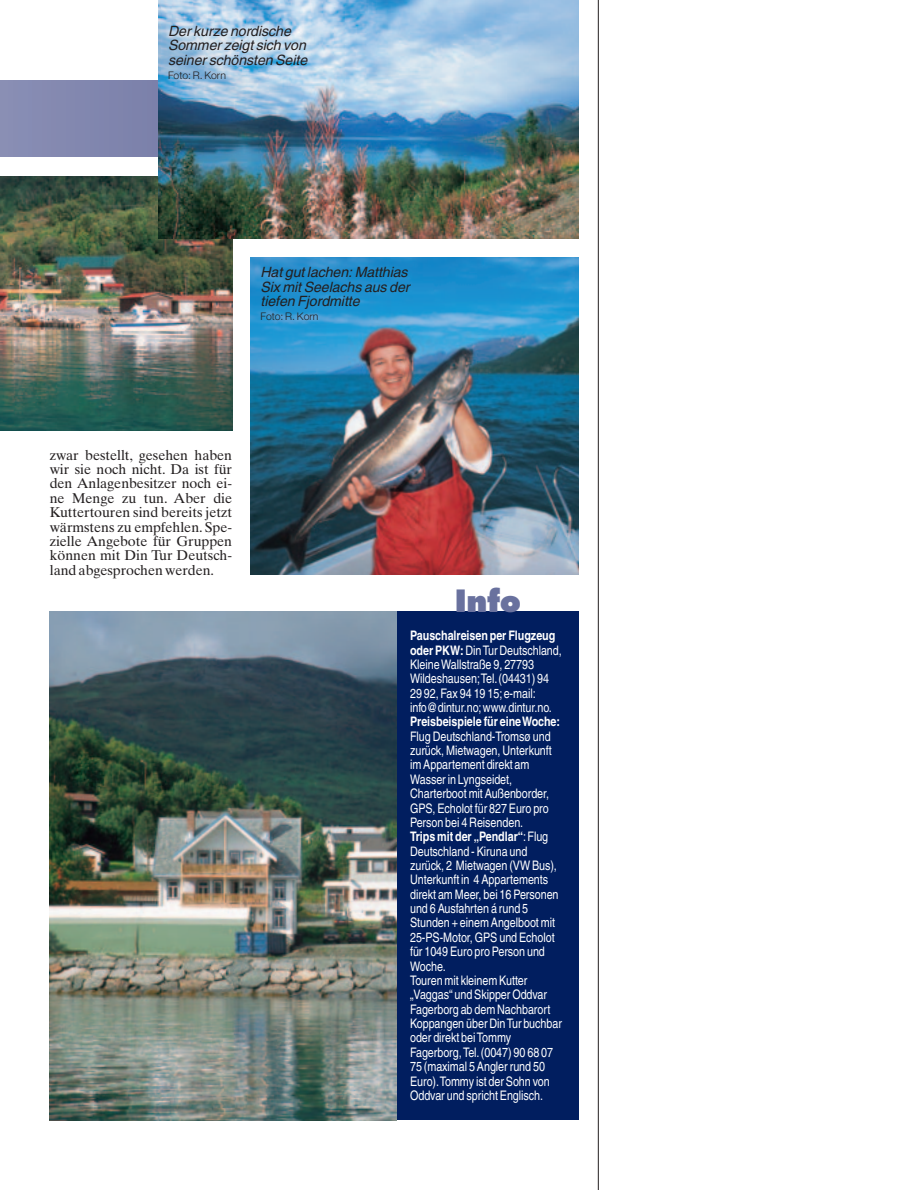
<style>
.page{position:relative;width:914px;height:1190px;background:#fff}
.page>*{position:absolute;margin:0;border:0;box-sizing:border-box;transform-origin:0 0}
.t1{font:800 29.85px "Futura";color:#69719e}
.t2{font:14.1px/14.4px "Times Ten";letter-spacing:-.005em;color:#231f20;text-align:justify}
.t3{font:italic 14.1px/14.4px "Helvetica";letter-spacing:-.005em;color:#231f20}
.t4{font:condensed 13.2px/14.4px "Helvetica";letter-spacing:-.005em;color:#fff}
.t5{font:700 condensed 13.2px "Helvetica";letter-spacing:-.005em;color:#fff}
.t6{font:300 10.5px "Helvetica Neue";letter-spacing:-.005em;color:#231f20}
.s1{font-weight:700}
</style>
<div class="page">
<div style="left:1px;top:80px;width:577px;height:77px;background:#8287af"></div>
<div style="left:396px;top:611px;width:182px;height:509px;background:#011e5f"></div>
<img style="left:49px;top:611px;width:347px;height:509px">
<img style="left:1px;top:176px;width:231px;height:255px">
<img style="left:251px;top:257px;width:327px;height:317px">
<img style="left:158px;top:0;width:420px;height:238px">
<hr style="left:598px;top:0;width:1px;height:1190px;background:#231f20">
<p class="t3" style="left:168px;top:25px;width:141px">Der kurze nordische<br>Sommer zeigt sich von seiner schönsten Seite</p>
<p class="t6" style="left:168px;top:71px;width:59px">Foto: R. Korn</p>
<p class="t3" style="left:260px;top:266px;width:150px">Hat gut lachen: Matthias<br>Six mit Seelachs aus der tiefen Fjordmitte</p>
<p class="t6" style="left:260px;top:312px;width:59px">Foto: R. Korn</p>
<p class="t2" style="left:50px;top:449px;width:184px">zwar bestellt, gesehen haben wir sie noch nicht. Da ist für den Anlagenbesitzer noch ei&shy;ne Menge zu tun. Aber die Kuttertouren sind bereits jetzt wärmstens zu empfehlen. Spe&shy;zielle Angebote für Gruppen können mit Din Tur Deutsch&shy;land abgesprochen werden.</p>
<h1 class="t1" style="left:455px;top:587px;width:68px">Info</h1>
<p class="t4" style="left:410px;top:629px;width:153px"><span class="s1">Pauschalreisen per Flugzeug oder PKW:</span>Din Tur Deutschland,<br>Kleine Wallstraße 9, 27793<br>Wildeshausen;Tel.(04431) 94<br>29 92, Fax 94 19 15;e-mail: info@dintur.no;www.dintur.no.</p>
<p class="t5" style="left:410px;top:717px;width:151px">Preisbeispiele für eine Woche:</p>
<p class="t4" style="left:410px;top:730px;width:153px">Flug Deutschland-Tromsø und zurück, Mietwagen, Unterkunft im Appartement direkt am<br>Wasser in Lyngseidet,<br>Charterboot mit Außenborder,<br>GPS, Echolot für 827 Euro pro<br>Person bei 4 Reisenden.<br><span class="s1">Trips mit der „Pendlar“</span>:Flug<br>Deutschland - Kiruna und zurück, 2 Mietwagen (VW Bus),<br>Unterkunft in 4 Appartements direkt am Meer, bei 16 Personen und 6 Ausfahrten á rund 5<br>Stunden + einem Angelboot mit<br>25-PS-Motor, GPS und Echolot für 1049 Euro pro Person und<br>Woche.<br>Touren mit kleinem Kutter „Vaggas“ und Skipper Oddvar<br>Fagerborg ab dem Nachbarort<br>Koppangen über Din Tur buchbar oder direkt bei Tommy<br>Fagerborg, Tel.(0047) 90 68 07<br>75 (maximal 5 Angler rund 50<br>Euro).Tommy ist der Sohn von<br>Oddvar und spricht Englisch.</p>
</div>
